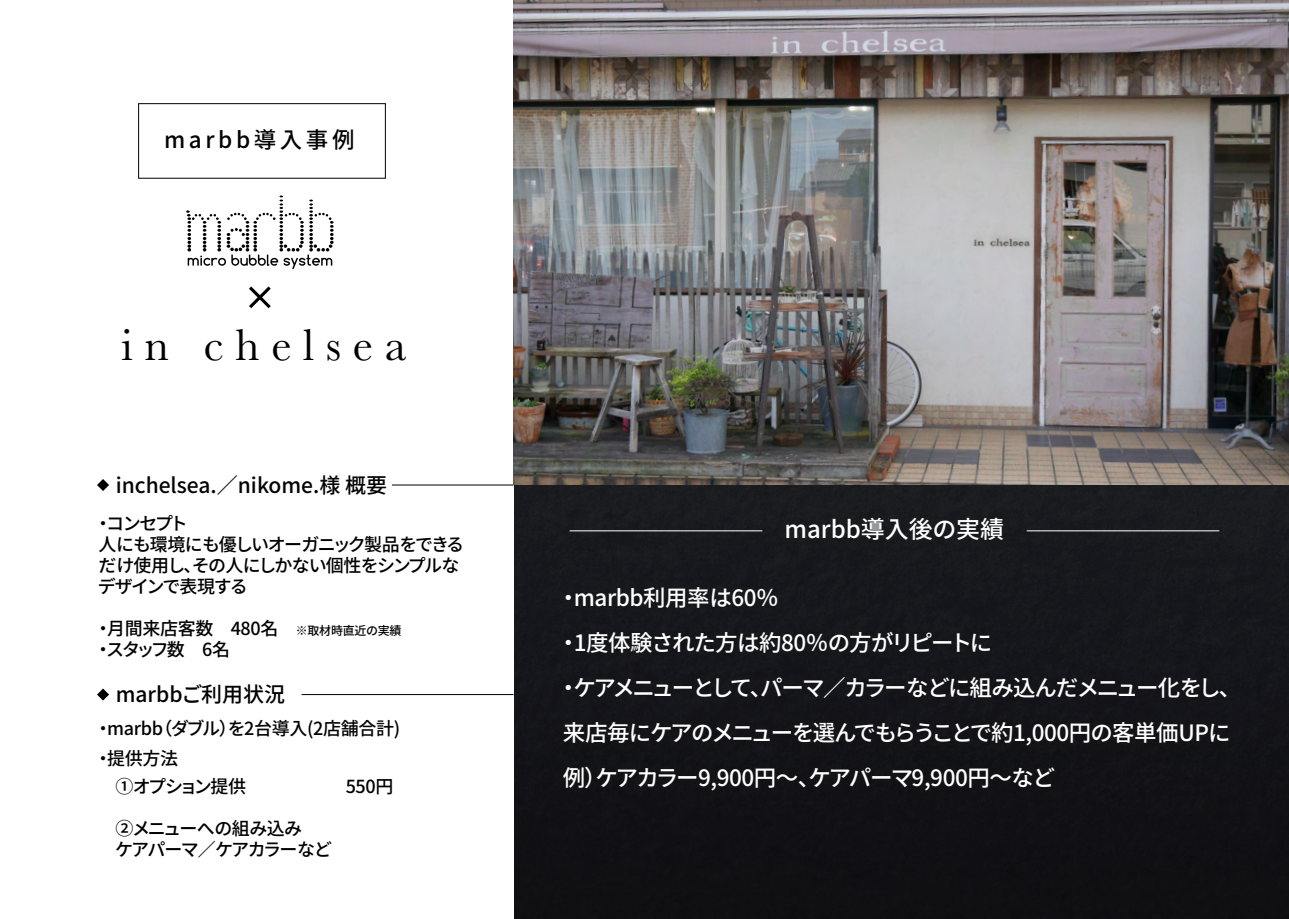
<style>
.page{position:relative;width:1289px;height:919px;background:#fff}
.page>*{position:absolute;margin:0;border:0;box-sizing:border-box;transform-origin:0 0}
.t1{font:46.35px "Baskerville";color:#000}
.t2{font:500 24px "Noto Sans CJ Kjp";color:#fff}
.t3{font:500 22.5px/45px "Noto Sans CJ Kjp";letter-spacing:-.055em;color:#fff}
.t4{font:500 22.5px "Noto Sans CJ Kjp";letter-spacing:.16em;color:#030303}
.t5{font:500 21px "Noto Sans CJ Kjp";color:#030303}
.t6{font:500 21px "Noto Sans CJ Kjp";color:#000}
.t7{font:500 18px/21px "Noto Sans CJ Kjp";letter-spacing:-.07em;color:#000}
.t8{font:500 18px/21px "Noto Sans CJ Kjp";letter-spacing:-.02em;color:#000}
.t9{font:500 18px/30px "Noto Sans CJ Kjp";letter-spacing:-.02em;color:#030303}
.s1{font-size:12px}
</style>
<div class="page">
<div style="left:513px;top:485px;width:775px;height:433px;background:#141419"></div>
<hr style="left:569px;top:530px;width:193px;height:1px;background:#fff">
<hr style="left:1026px;top:530px;width:193px;height:1px;background:#fff">
<svg style="left:186px;top:195px;width:147px;height:74px"></svg>
<svg style="left:249px;top:286px;width:22px;height:22px"></svg>
<hr style="left:392px;top:484px;width:121px;height:1px;background:#000">
<hr style="left:301px;top:694px;width:212px;height:1px;background:#000">
<svg style="left:97px;top:688px;width:12px;height:12px"></svg>
<svg style="left:97px;top:479px;width:12px;height:12px"></svg>
<div style="left:138px;top:103px;width:248px;height:75px;background:#fff;border:1px solid #000"></div>
<img style="left:513px;top:0;width:775px;height:485px">
<p class="t4" style="left:164px;top:127px;width:192px">marbb導入事例</p>
<h1 class="t1" style="left:121px;top:315px;width:287px">i n c h e l s e a</h1>
<p class="t5" style="left:116px;top:474px;width:273px">inchelsea.／nikome.様 概要</p>
<p class="t7" style="left:94px;top:513px;width:372px">・コンセプト<br>人にも環境にも優しいオーガニック製品をできるだけ使用し、その人にしかない個性をシンプルなデザインで表現する</p>
<p class="t8" style="left:94px;top:618px;width:309px">・月間来店客数　480名　<span class="s1">※取材時直近の実績</span>・スタッフ数　6名</p>
<p class="t6" style="left:116px;top:682px;width:171px">marbbご利用状況</p>
<p class="t9" style="left:94px;top:713px;width:307px">・marbb（ダブル）を2台導入(2店舗合計)・提供方法</p>
<p class="t7" style="left:115px;top:776px;width:132px">①オプション提供</p>
<p class="t7" style="left:115px;top:818px;width:219px">②メニューへの組み込み<br>ケアパーマ／ケアカラーなど</p>
<p class="t7" style="left:346px;top:776px;width:49px">550円</p>
<p class="t2" style="left:784px;top:516px;width:221px">marbb導入後の実績</p>
<p class="t3" style="left:557px;top:575px;width:685px">・marbb利用率は60％<br>・1度体験された方は約80％の方がリピートに<br>・ケアメニューとして、パーマ／カラーなどに組み込んだメニュー化をし、来店毎にケアのメニューを選んでもらうことで約1,000円の客単価UPに例）ケアカラー9,900円～、ケアパーマ9,900円～など</p>
</div>
